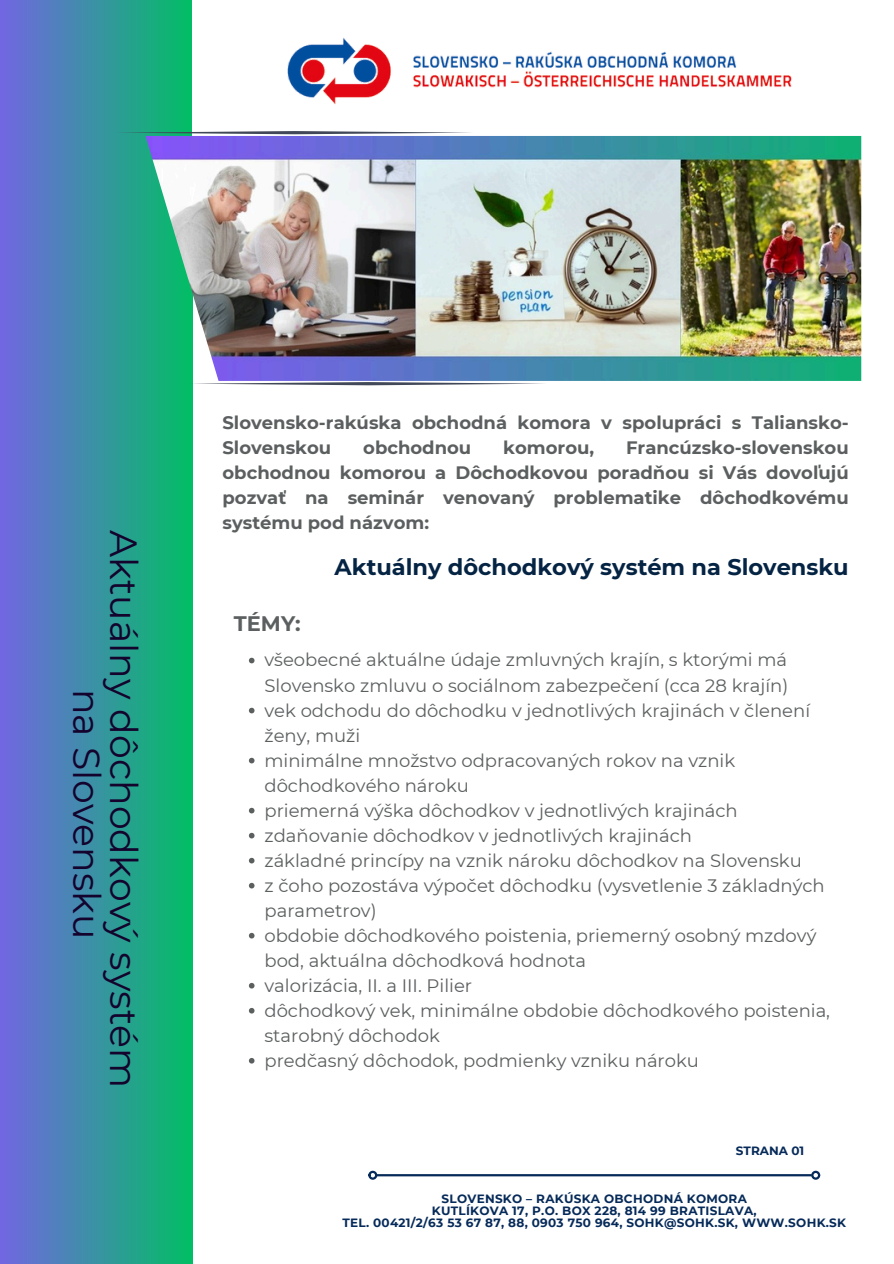
<style>
.page{position:relative;width:894px;height:1264px;background:#fff}
.page>*{position:absolute;margin:0;border:0;box-sizing:border-box;transform-origin:0 0}
.t1{font:37.8px/37px "Montserrat";color:#13032d;text-align:center}
.t2{font:700 22.5px "Montserrat";color:#052444}
.t3{font:700 21px "Montserrat";color:#5c5f60}
.t4{font:18px/25px "Montserrat";color:#5c5f60}
.t5{font:700 18px/25px "Montserrat";color:#5c5f60}
.t6{font:700 12px "Montserrat";letter-spacing:.025em;color:#062a59}
.t7{font:700 12px "Montserrat";color:#062a59}
</style>
<div class="page">
<div style="left:0;top:0;width:192px;height:1263px;background:linear-gradient(to right,#7266e2,#02bd65)"></div>
<hr style="left:376px;top:1174px;width:435px;height:2px;background:#062a59">
<div style="left:368px;top:1170px;width:9px;height:9px;border:2px solid #062a59;border-radius:50%"></div>
<div style="left:811px;top:1170px;width:9px;height:9px;border:2px solid #062a59;border-radius:50%"></div>
<img style="left:145px;top:136px;width:716px;height:245px">
<svg style="left:189px;top:382px;width:355px;height:3px"></svg>
<svg style="left:116px;top:131px;width:355px;height:3px"></svg>
<svg style="left:249px;top:657px;width:5px;height:6px"></svg>
<svg style="left:249px;top:707px;width:5px;height:6px"></svg>
<svg style="left:249px;top:757px;width:5px;height:6px"></svg>
<svg style="left:249px;top:807px;width:5px;height:6px"></svg>
<svg style="left:249px;top:832px;width:5px;height:6px"></svg>
<svg style="left:249px;top:857px;width:5px;height:6px"></svg>
<svg style="left:249px;top:882px;width:5px;height:6px"></svg>
<svg style="left:249px;top:932px;width:5px;height:6px"></svg>
<svg style="left:249px;top:982px;width:5px;height:6px"></svg>
<svg style="left:249px;top:1007px;width:5px;height:6px"></svg>
<svg style="left:249px;top:1058px;width:5px;height:5px"></svg>
<img style="left:287px;top:38px;width:505px;height:66px">
<p class="t1" style="left:142px;top:530px;width:559px;rotate:90deg">Aktuálny dôchodkový systém na Slovensku</p>
<p class="t5" style="left:222px;top:410px;width:627px">Slovensko-rakúska obchodná komora v spolupráci s Taliansko-<br>Slovenskou</p>
<p class="t5" style="left:222px;top:435px;width:627px;text-align:justify;text-indent:403px">Francúzsko-slovenskou obchodnou komorou a Dôchodkovou poradňou si Vás dovoľujú pozvať na seminár venovaný problematike dôchodkovému systému pod názvom:</p>
<p class="t2" style="left:334px;top:553px;width:515px">Aktuálny dôchodkový systém na Slovensku</p>
<p class="t3" style="left:234px;top:610px;width:68px">TÉMY:</p>
<h4 class="t4" style="left:264px;top:647px;width:525px">všeobecné aktuálne údaje zmluvných krajín, s ktorými má<br>Slovensko zmluvu o sociálnom zabezpečení (cca 28 krajín)</h4>
<h3 class="t4" style="left:264px;top:697px;width:547px">vek odchodu do dôchodku v jednotlivých krajinách v členení ženy, muži</h3>
<h2 class="t4" style="left:264px;top:747px;width:472px">minimálne množstvo odpracovaných rokov na vznik dôchodkového nároku</h2>
<p class="t4" style="left:264px;top:797px;width:474px">priemerná výška dôchodkov v jednotlivých krajinách</p>
<p class="t4" style="left:264px;top:822px;width:429px">zdaňovanie dôchodkov v jednotlivých krajinách</p>
<p class="t4" style="left:264px;top:847px;width:538px">základné princípy na vznik nároku dôchodkov na Slovensku</p>
<p class="t4" style="left:264px;top:872px;width:561px">z čoho pozostáva výpočet dôchodku (vysvetlenie 3 základných parametrov)</p>
<p class="t4" style="left:264px;top:922px;width:553px">obdobie dôchodkového poistenia, priemerný osobný mzdový bod, aktuálna dôchodková hodnota</p>
<p class="t4" style="left:264px;top:972px;width:209px">valorizácia, II. a III. Pilier</p>
<p class="t4" style="left:264px;top:997px;width:567px">dôchodkový vek, minimálne obdobie dôchodkového poistenia, starobný dôchodok</p>
<p class="t4" style="left:264px;top:1047px;width:436px">predčasný dôchodok, podmienky vzniku nároku</p>
<p class="t5" style="left:363px;top:435px;width:110px">obchodnou</p>
<p class="t5" style="left:503px;top:435px;width:92px">komorou,</p>
<p class="t7" style="left:735px;top:1143px;width:70px">STRANA 01</p>
<p class="t6" style="left:441px;top:1191px;width:307px">SLOVENSKO – RAKÚSKA OBCHODNÁ KOMORA</p>
<p class="t6" style="left:432px;top:1203px;width:326px">KUTLÍKOVA 17, P.O. BOX 228, 814 99 BRATISLAVA,</p>
<p class="t6" style="left:342px;top:1215px;width:505px">TEL. 00421/2/63 53 67 87, 88, 0903 750 964, SOHK@SOHK.SK, WWW.SOHK.SK</p>
</div>
